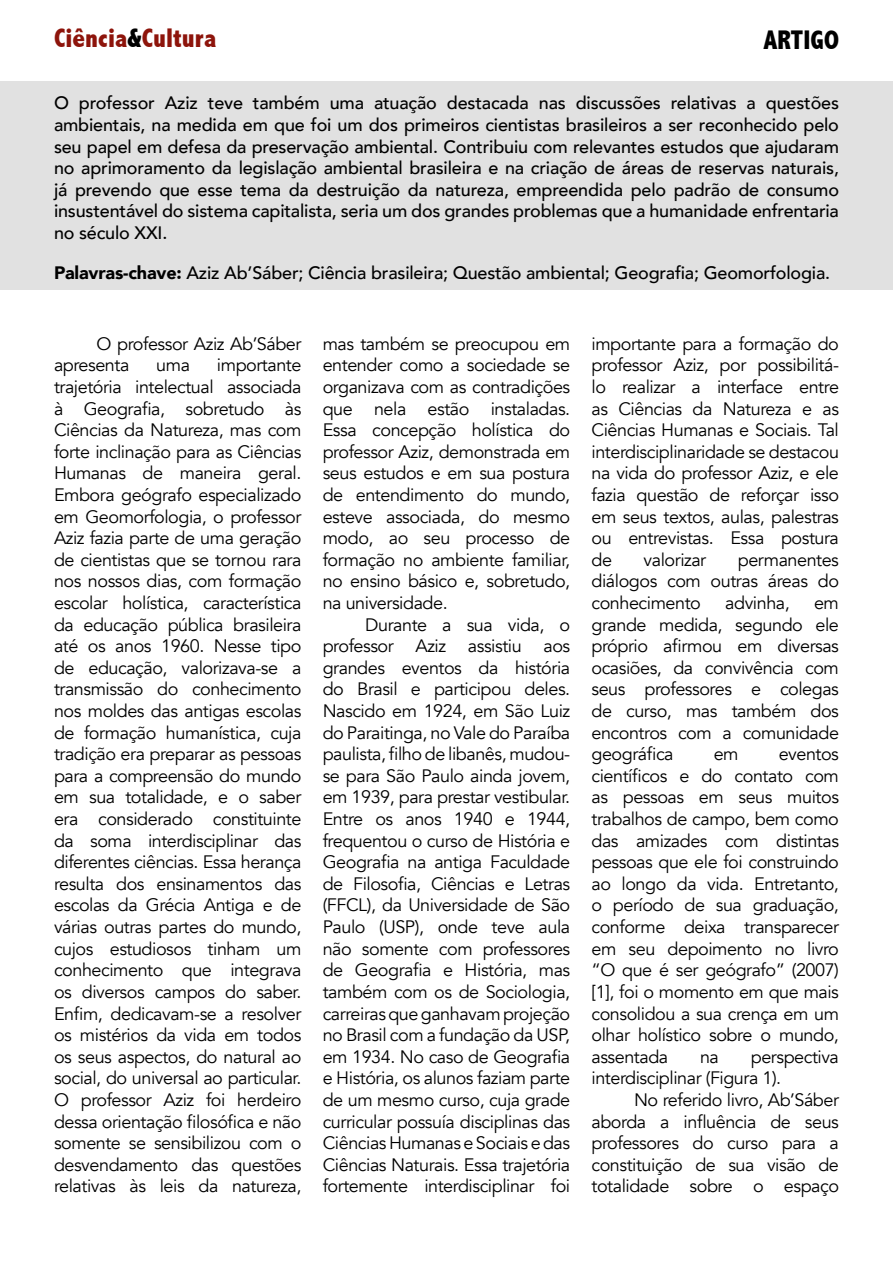
<style>
.page{position:relative;width:893px;height:1263px;background:#fff}
.page>*{position:absolute;margin:0;border:0;box-sizing:border-box;transform-origin:0 0}
.t1{font:800 condensed 27px "Abadi";color:#8d140b}
.t2{font:800 condensed 27px "Abadi";color:#000}
.Texto{font:18px/21.6px "Avenir";letter-spacing:-.025em;color:#000;text-align:justify}
.Resumo{font:500 18px/21.6px "Avenir";letter-spacing:-.01em;color:#000;text-align:justify}
.Palavras-Chave{font:500 18px "Avenir";letter-spacing:-.01em;color:#000}
.s1{color:#000}
.s2{font-weight:900}
</style>
<div class="page">
<div style="left:0;top:81px;width:893px;height:208px;background:#e1e1e1"></div>
<h1 class="t1" style="left:54px;top:22px;width:164px">Ciência<span class="s1">&amp;</span>Cultura</h1>
<h1 class="t2" style="left:763px;top:25px;width:77px">ARTIGO</h1>
<p class="Resumo" style="left:54px;top:91px;width:786px">O professor Aziz teve também uma atuação destacada nas discussões relativas a questões ambientais, na medida em que foi um dos primeiros cientistas brasileiros a ser reconhecido pelo seu papel em defesa da preservação ambiental. Contribuiu com relevantes estudos que ajudaram no aprimoramento da legislação ambiental brasileira e na criação de áreas de reservas naturais, já prevendo que esse tema da destruição da natureza, empreendida pelo padrão de consumo insustentável do sistema capitalista, seria um dos grandes problemas que a humanidade enfrentaria no século XXI.</p>
<p class="Palavras-Chave" style="left:54px;top:257px;width:778px"><span class="s2">Palavras-chave:</span> Aziz Ab’Sáber; Ciência brasileira; Questão ambiental; Geografia; Geomorfologia.</p>
<p class="Texto" style="left:54px;top:333px;width:249px;text-indent:43px">O professor Aziz Ab’Sáber apresenta</p>
<p class="Texto" style="left:54px;top:355px;width:249px;text-indent:163px">importante trajetória intelectual associada à Geografia, sobretudo às Ciências da Natureza, mas com forte inclinação para as Ciências Humanas de maneira geral.<br>Embora geógrafo especializado em Geomorfologia, o professor Aziz fazia parte de uma geração de cientistas que se tornou rara nos nossos dias, com formação escolar holística, característica da educação pública brasileira até os anos 1960. Nesse tipo de educação, valorizava-se a transmissão do conhecimento nos moldes das antigas escolas de formação humanística, cuja tradição era preparar as pessoas para a compreensão do mundo em sua totalidade, e o saber era considerado constituinte da soma interdisciplinar das diferentes ciências. Essa herança resulta dos ensinamentos das escolas da Grécia Antiga e de várias outras partes do mundo, cujos estudiosos tinham um conhecimento que integrava os diversos campos do saber.<br>Enfim, dedicavam-se a resolver os mistérios da vida em todos os seus aspectos, do natural ao social, do universal ao particular.<br>O professor Aziz foi herdeiro dessa orientação filosófica e não somente se sensibilizou com o desvendamento das questões relativas às leis da natureza,</p>
<p class="Texto" style="left:156px;top:355px;width:35px">uma</p>
<p class="Texto" style="left:323px;top:333px;width:249px">mas também se preocupou em entender como a sociedade se organizava com as contradições que nela estão instaladas.<br>Essa concepção holística do professor Aziz, demonstrada em seus estudos e em sua postura de entendimento do mundo, esteve associada, do mesmo modo, ao seu processo de formação no ambiente familiar, no ensino básico e, sobretudo, na universidade.</p>
<p class="Texto" style="left:323px;top:614px;width:249px;text-indent:43px">Durante a sua vida, o professor Aziz assistiu aos grandes eventos da história do Brasil e participou deles.<br>Nascido em 1924, em São Luiz do Paraitinga, no Vale do Paraíba paulista, filho de libanês, mudou&shy;se para São Paulo ainda jovem, em 1939, para prestar vestibular.<br>Entre os anos 1940 e 1944, frequentou o curso de História e Geografia na antiga Faculdade de Filosofia, Ciências e Letras (FFCL), da Universidade de São Paulo (USP), onde teve aula não somente com professores de Geografia e História, mas também com os de Sociologia, carreiras que ganhavam projeção no Brasil com a fundação da USP, em 1934. No caso de Geografia e História, os alunos faziam parte de um mesmo curso, cuja grade curricular possuía disciplinas das Ciências Humanas e Sociais e das Ciências Naturais. Essa trajetória fortemente interdisciplinar foi</p>
<p class="Texto" style="left:591px;top:333px;width:249px">importante para a formação do professor Aziz, por possibilitá&shy;lo realizar a interface entre as Ciências da Natureza e as Ciências Humanas e Sociais. Tal interdisciplinaridade se destacou na vida do professor Aziz, e ele fazia questão de reforçar isso em seus textos, aulas, palestras ou entrevistas. Essa postura de</p>
<p class="Texto" style="left:644px;top:549px;width:64px">valorizar</p>
<p class="Texto" style="left:591px;top:549px;width:249px;text-indent:146px">permanentes diálogos com outras áreas do conhecimento</p>
<p class="Texto" style="left:725px;top:592px;width:66px">advinha,</p>
<p class="Texto" style="left:591px;top:592px;width:249px;text-indent:223px">em grande medida, segundo ele próprio afirmou em diversas ocasiões, da convivência com seus professores e colegas de curso, mas também dos encontros com a comunidade geográfica</p>
<p class="Texto" style="left:591px;top:743px;width:249px;text-indent:187px">eventos científicos e do contato com as pessoas em seus muitos trabalhos de campo, bem como das amizades com distintas pessoas que ele foi construindo ao longo da vida. Entretanto, o período de sua graduação, conforme deixa transparecer em seu depoimento no livro “O que é ser geógrafo” (2007) [1], foi o momento em que mais consolidou a sua crença em um olhar holístico sobre o mundo, assentada</p>
<p class="Texto" style="left:714px;top:743px;width:26px">em</p>
<p class="Texto" style="left:591px;top:1046px;width:249px;text-indent:159px">perspectiva interdisciplinar (Figura 1).</p>
<p class="Texto" style="left:591px;top:1089px;width:249px;text-indent:43px">No referido livro, Ab’Sáber aborda a influência de seus professores do curso para a constituição de sua visão de totalidade sobre o espaço</p>
<p class="Texto" style="left:700px;top:1046px;width:20px">na</p>
</div>
